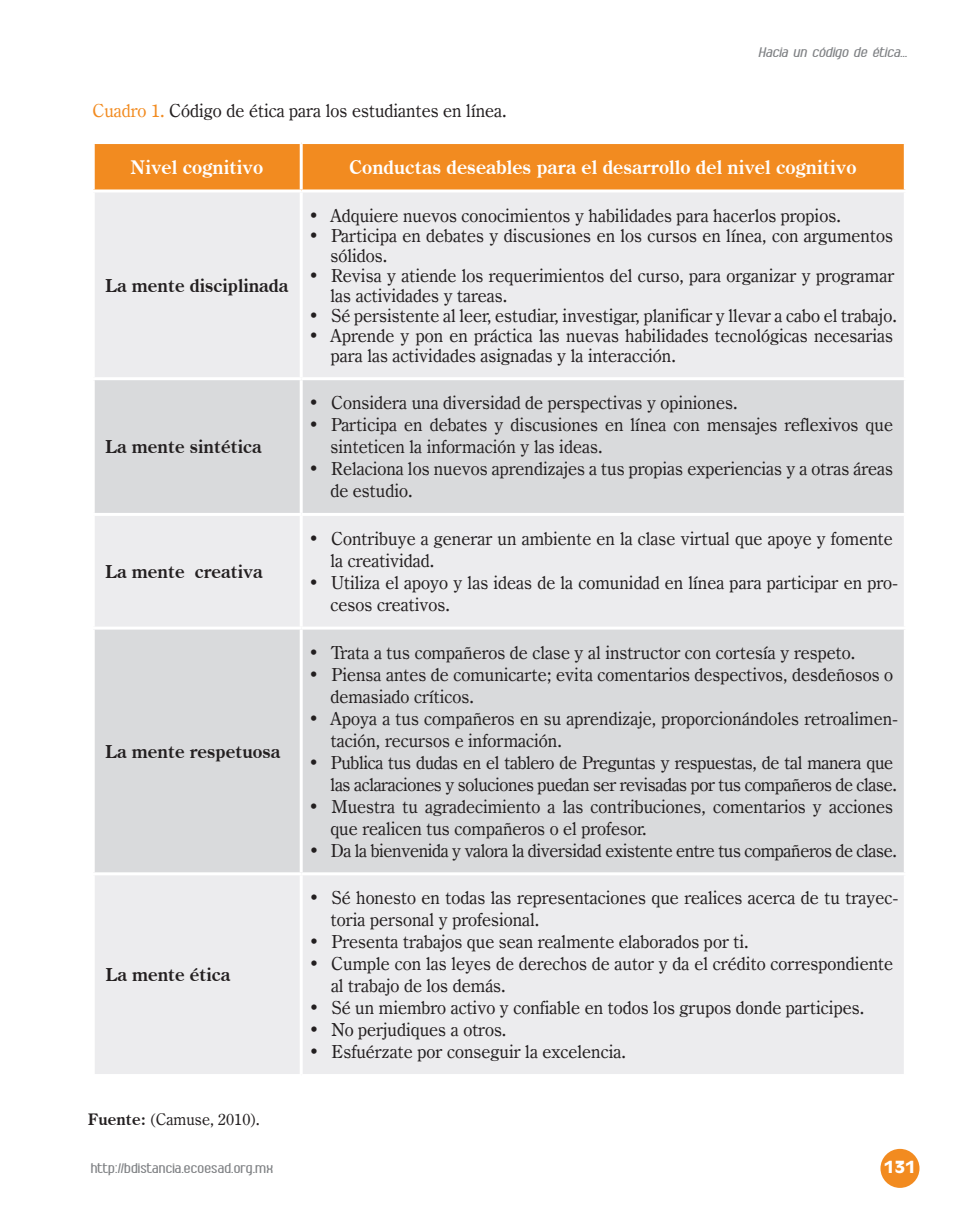
<style>
.page{position:relative;width:967px;height:1227px;background:#fff}
.page>*{position:absolute;margin:0;border:0;box-sizing:border-box;transform-origin:0 0}
.t1{font:700 19px "Century Oldstyle BT";color:#fff}
.t2{font:18px/22px "Century Oldstyle BT";color:#231f20}
.t3{font:18px/22px "Century Oldstyle BT";letter-spacing:-.02em;color:#231f20;text-align:right}
.t4{font:700 18px "Century Oldstyle BT";color:#231f20}
.t5{font:700 16px "Ambrosia";color:#808285}
.t6{font:italic 700 16px "Ambrosia";color:#808285}
.t7{font:16px "Century Oldstyle BT";color:#231f20}
.t8{font:700 16px "Antique Olive";color:#fff}
.s1{color:#f28b20}
.s2{font-weight:700}
</style>
<div class="page">
<div style="left:880px;top:1149px;width:40px;height:39px;background:#f28b20;border-radius:50%"></div>
<div style="left:95px;top:144px;width:809px;height:45px;background:#f28b20"></div>
<div style="left:95px;top:193px;width:809px;height:881px;background:#ececee"></div>
<svg style="left:95px;top:380px;width:809px;height:492px;background:#dddee0"></svg>
<hr style="left:92px;top:377px;width:209px;height:3px;background:#fff">
<hr style="left:301px;top:377px;width:606px;height:3px;background:#fff">
<hr style="left:92px;top:513px;width:209px;height:3px;background:#fff">
<hr style="left:301px;top:513px;width:606px;height:3px;background:#fff">
<hr style="left:300px;top:144px;width:3px;height:45px;background:#fff">
<hr style="left:300px;top:192px;width:3px;height:185px;background:#fff">
<hr style="left:300px;top:380px;width:3px;height:133px;background:#fff">
<hr style="left:300px;top:516px;width:3px;height:111px;background:#fff">
<hr style="left:300px;top:875px;width:3px;height:199px;background:#fff">
<hr style="left:92px;top:627px;width:209px;height:3px;background:#fff">
<hr style="left:92px;top:872px;width:209px;height:3px;background:#fff">
<hr style="left:301px;top:627px;width:606px;height:3px;background:#fff">
<hr style="left:300px;top:630px;width:3px;height:242px;background:#fff">
<hr style="left:301px;top:872px;width:606px;height:3px;background:#fff">
<p class="t2" style="left:92px;top:99px;width:416px"><span class="s1">Cuadro 1.</span> Código de ética para los estudiantes en línea.</p>
<p class="t6" style="left:759px;top:45px;width:151px">Hacia un código de ética...</p>
<p class="t1" style="left:131px;top:156px;width:134px">Nivel cognitivo</p>
<p class="t1" style="left:349px;top:156px;width:509px">Conductas deseables para el desarrollo del nivel cognitivo</p>
<p class="t4" style="left:105px;top:274px;width:185px">La mente disciplinada</p>
<p class="t4" style="left:105px;top:436px;width:158px">La mente sintética</p>
<p class="t4" style="left:105px;top:561px;width:159px">La mente creativa</p>
<p class="t4" style="left:105px;top:740px;width:177px">La mente respetuosa</p>
<p class="t4" style="left:105px;top:964px;width:127px">La mente ética</p>
<p class="t7" style="left:88px;top:1110px;width:173px"><span class="s2">Fuente:</span> (Camuse, 2010).</p>
<p class="t2" style="left:309px;top:204px;width:534px">• Adquiere nuevos conocimientos y habilidades para hacerlos propios.</p>
<p class="t2" style="left:331px;top:225px;width:564px;line-height:20px;text-indent:-22px">• Participa en debates y discusiones en los cursos en línea, con argumentos sólidos.</p>
<p class="t2" style="left:331px;top:265px;width:565px;line-height:20px;text-indent:-22px">• Revisa y atiende los requerimientos del curso, para organizar y programar las actividades y tareas.</p>
<p class="t2" style="left:309px;top:304px;width:590px">• Sé persistente al leer, estudiar, investigar, planificar y llevar a cabo el trabajo.</p>
<p class="t2" style="left:331px;top:325px;width:564px;line-height:20px;text-indent:-22px">• Aprende y pon en práctica las nuevas habilidades tecnológicas necesarias para las actividades asignadas y la interacción.</p>
<p class="t2" style="left:309px;top:392px;width:431px">• Considera una diversidad de perspectivas y opiniones.</p>
<p class="t2" style="left:331px;top:414px;width:564px;text-indent:-22px">• Participa en debates y discusiones en línea con mensajes reflexivos que sinteticen la información y las ideas.</p>
<p class="t2" style="left:330px;top:458px;width:564px;text-indent:-22px">• Relaciona los nuevos aprendizajes a tus propias experiencias y a otras áreas de estudio.</p>
<p class="t2" style="left:331px;top:528px;width:564px;text-indent:-22px">• Contribuye a generar un ambiente en la clase virtual que apoye y fomente la creatividad.</p>
<p class="t2" style="left:331px;top:572px;width:569px;text-indent:-22px">• Utiliza el apoyo y las ideas de la comunidad en línea para participar en pro&shy;cesos creativos.</p>
<p class="t2" style="left:309px;top:641px;width:548px">• Trata a tus compañeros de clase y al instructor con cortesía y respeto.</p>
<p class="t2" style="left:330px;top:663px;width:564px;text-indent:-22px">• Piensa antes de comunicarte; evita comentarios despectivos, desdeñosos o demasiado críticos.</p>
<p class="t2" style="left:331px;top:707px;width:569px;text-indent:-22px">• Apoya a tus compañeros en su aprendizaje, proporcionándoles retroalimen&shy;tación, recursos e información.</p>
<p class="t3" style="left:309px;top:751px;width:590px">• Publica tus dudas en el tablero de Preguntas y respuestas, de tal manera que las aclaraciones y soluciones puedan ser revisadas por tus compañeros de clase.</p>
<p class="t2" style="left:330px;top:795px;width:564px;text-indent:-22px">• Muestra tu agradecimiento a las contribuciones, comentarios y acciones que realicen tus compañeros o el profesor.</p>
<p class="t3" style="left:309px;top:839px;width:590px">• Da la bienvenida y valora la diversidad existente entre tus compañeros de clase.</p>
<p class="t2" style="left:331px;top:887px;width:569px;text-indent:-22px">• Sé honesto en todas las representaciones que realices acerca de tu trayec&shy;toria personal y profesional.</p>
<p class="t2" style="left:309px;top:931px;width:442px">• Presenta trabajos que sean realmente elaborados por ti.</p>
<p class="t2" style="left:331px;top:953px;width:564px;text-indent:-22px">• Cumple con las leyes de derechos de autor y da el crédito correspondiente al trabajo de los demás.</p>
<p class="t2" style="left:309px;top:997px;width:557px">• Sé un miembro activo y confiable en todos los grupos donde participes.</p>
<p class="t2" style="left:309px;top:1019px;width:199px">• No perjudiques a otros.</p>
<p class="t2" style="left:309px;top:1041px;width:319px">• Esfuérzate por conseguir la excelencia.</p>
<p class="t5" style="left:91px;top:1161px;width:184px">http://bdistancia.ecoesad.org.mx</p>
<p class="t8" style="left:884px;top:1156px;width:33px">131</p>
</div>
